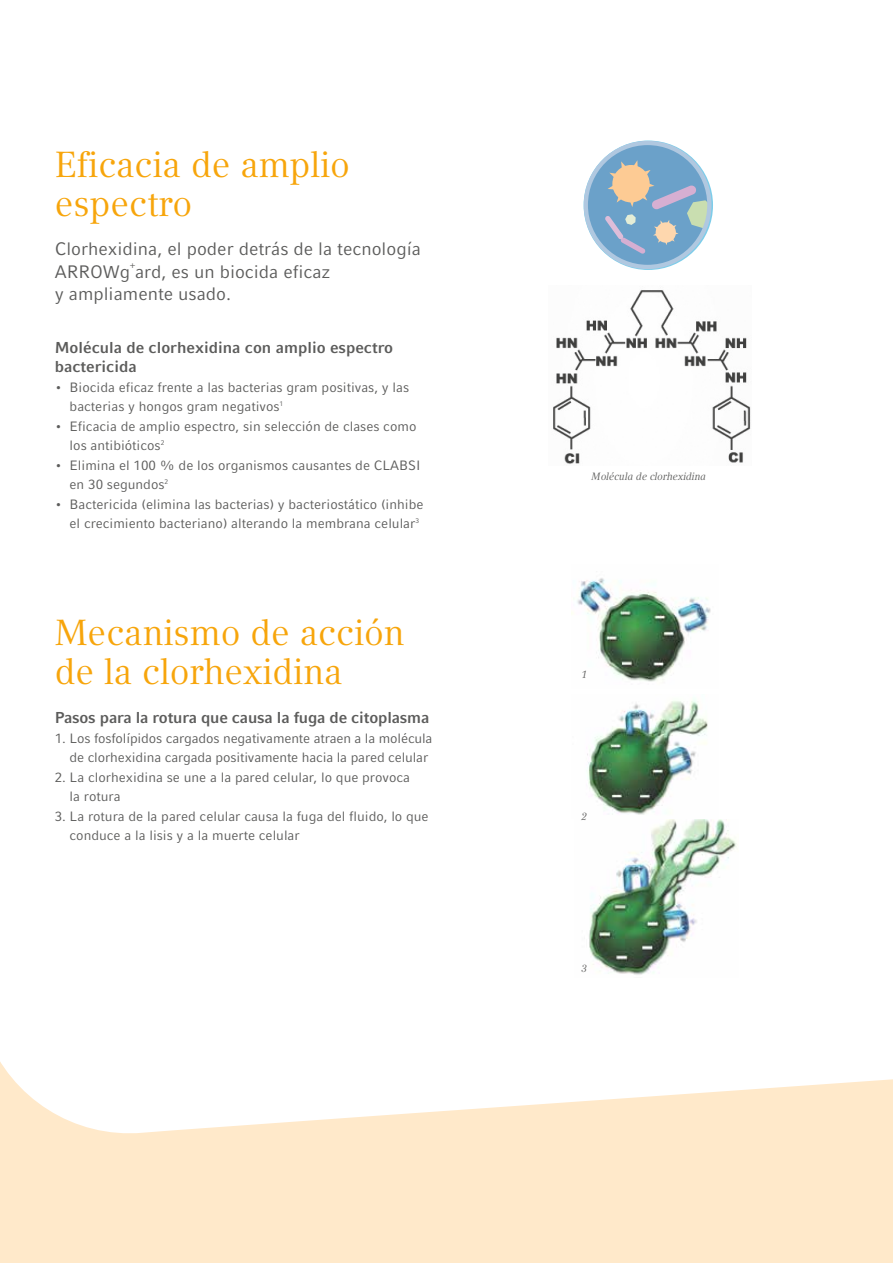
<style>
.page{position:relative;width:893px;height:1263px;background:#fff}
.page>*{position:absolute;margin:0;border:0;box-sizing:border-box;transform-origin:0 0}
.t1{font:36px/39px "Compatil Text LT Pro";color:#f7a50b}
.t2{font:18px/22.5px "Compatil Fact LT Pro";color:#5c5c5b}
.t3{font:700 15.75px/19.5px "Compatil Fact LT Pro";color:#5c5c5b}
.t4{font:13.5px/19.5px "Compatil Fact LT Pro";color:#5c5c5b}
.t5{font:italic 10.5px "Compatil Text LT Pro";color:#5c5c5b}
.t6{font:9px "Compatil Fact LT Pro";color:#5c5c5b}
</style>
<div class="page">
<svg style="left:0;top:1062px;width:893px;height:201px;fill:#ffe9ca"></svg>
<svg style="left:584px;top:141px;width:128px;height:129px"></svg>
<img style="left:553px;top:290px;width:198px;height:174px">
<img style="left:572px;top:578px;width:139px;height:104px">
<img style="left:587px;top:699px;width:121px;height:116px">
<img style="left:589px;top:819px;width:148px;height:156px">
<h1 class="t1" style="left:55px;top:145px;width:297px">Eficacia de amplio espectro</h1>
<h2 class="t2" style="left:55px;top:238px;width:368px">Clorhexidina, el poder detrás de la tecnología<br>ARROWg ard, es un biocida eficaz</h2>
<p class="t6" style="left:130px;top:260px;width:7px">+</p>
<h2 class="t2" style="left:55px;top:283px;width:178px">y ampliamente usado.</h2>
<p class="t3" style="left:55px;top:337px;width:340px">Molécula de clorhexidina con amplio espectro bactericida</p>
<p class="t4" style="left:70px;top:377px;width:341px;text-indent:-15px">• Biocida eficaz frente a las bacterias gram positivas, y las bacterias y hongos gram negativos<sup>1</sup></p>
<p class="t4" style="left:70px;top:416px;width:348px;text-indent:-15px">• Eficacia de amplio espectro, sin selección de clases como los antibióticos<sup>2</sup></p>
<p class="t4" style="left:70px;top:455px;width:352px;text-indent:-15px">• Elimina el 100 % de los organismos causantes de CLABSI en 30 segundos<sup>2</sup></p>
<p class="t4" style="left:70px;top:494px;width:355px;text-indent:-15px">• Bactericida (elimina las bacterias) y bacteriostático (inhibe el crecimiento bacteriano) alterando la membrana celular<sup>3</sup></p>
<h1 class="t1" style="left:55px;top:613px;width:351px">Mecanismo de acción de la clorhexidina</h1>
<p class="t3" style="left:55px;top:708px;width:376px">Pasos para la rotura que causa la fuga de citoplasma</p>
<p class="t4" style="left:70px;top:728px;width:364px;text-indent:-15px">1. Los fosfolípidos cargados negativamente atraen a la molécula de clorhexidina cargada positivamente hacia la pared celular</p>
<p class="t4" style="left:70px;top:767px;width:342px;text-indent:-15px">2. La clorhexidina se une a la pared celular, lo que provoca la rotura</p>
<p class="t4" style="left:70px;top:806px;width:360px;text-indent:-15px">3. La rotura de la pared celular causa la fuga del fluido, lo que conduce a la lisis y a la muerte celular</p>
<p class="t5" style="left:592px;top:471px;width:116px">Molécula de clorhexidina</p>
<p class="t5" style="left:581px;top:669px;width:7px">1</p>
<p class="t5" style="left:581px;top:810px;width:7px">2</p>
<p class="t5" style="left:581px;top:962px;width:7px">3</p>
</div>
